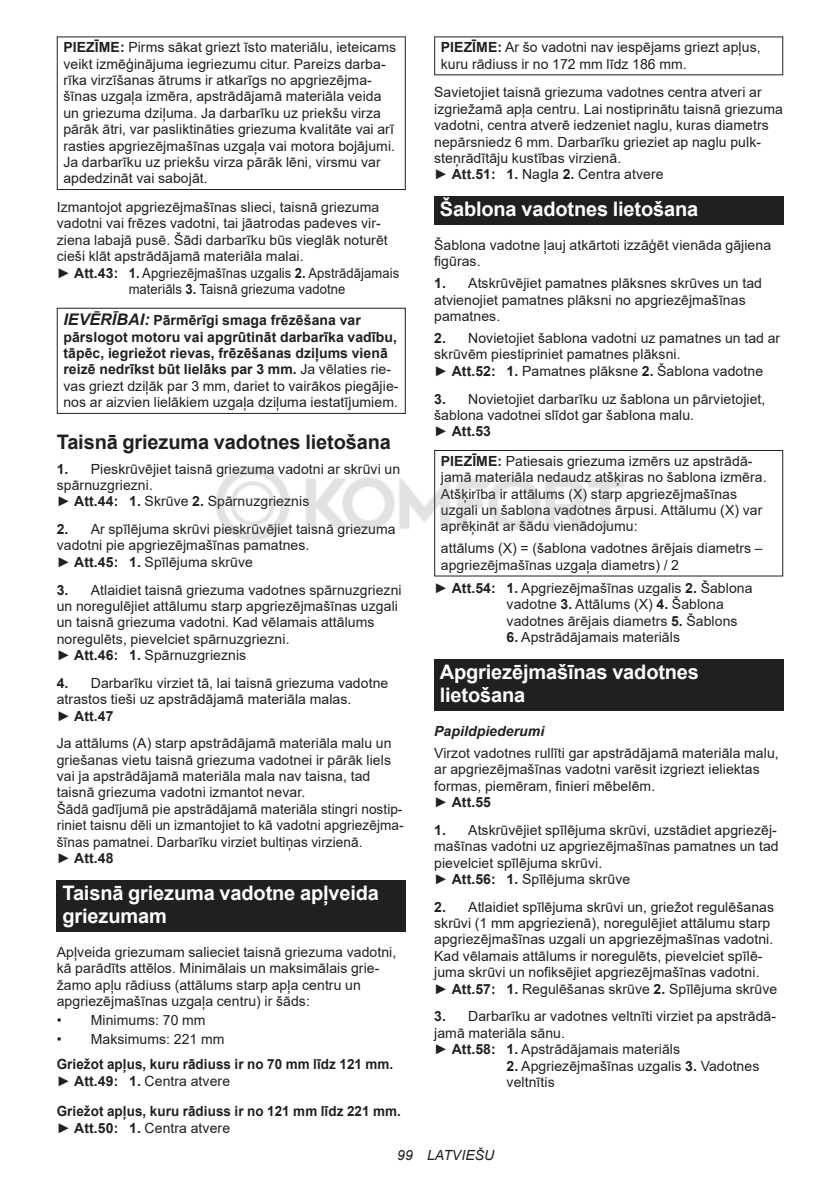
<style>
.page{position:relative;width:840px;height:1191px;background:#fff}
.page>*{position:absolute;margin:0;border:0;box-sizing:border-box;transform-origin:0 0}
.t1{font:700 20px/23.4px "Arial";letter-spacing:-.01em;color:#fff}
.t2{font:700 20px "Arial";letter-spacing:-.01em;color:#221f1f}
.t3{font:14px/16.4px "Arial";letter-spacing:.005em;color:#221f1f}
.t4{font:700 14px/16.4px "Arial";letter-spacing:.005em;color:#221f1f}
.t5{font:700 14px/16.4px "Arial";letter-spacing:.005em;color:#221f1f;scale:.96 1}
.t6{font:14px "Arial";letter-spacing:.005em;color:#221f1f;scale:.93 1}
.t7{font:italic 700 14px "Arial";letter-spacing:.005em;color:#221f1f}
.t8{font:italic 14px "Arial";letter-spacing:.005em;color:#221f1f}
.s1{font-weight:700}
.s2{font-style:italic;font-size:16px}
.s3{font-weight:400}
</style>
<div class="page">
<div style="left:57px;top:36px;width:348px;height:154px;border:1px solid #221f1f"></div>
<div style="left:57px;top:308px;width:348px;height:106px;border:1px solid #221f1f"></div>
<div style="left:57px;top:880px;width:348px;height:52px;background:#221f1f"></div>
<div style="left:434px;top:196px;width:348px;height:29px;background:#221f1f"></div>
<div style="left:434px;top:450px;width:348px;height:126px;border:1px solid #221f1f"></div>
<div style="left:434px;top:659px;width:348px;height:52px;background:#221f1f"></div>
<img style="left:216px;top:457px;width:409px;height:92px">
<p class="t3" style="left:63px;top:39px;width:334px"><span class="s1">PIEZĪME:</span> Pirms sākat griezt īsto materiālu, ieteicams veikt izmēģinājuma iegriezumu citur. Pareizs darba&shy;rīka virzīšanas ātrums ir atkarīgs no apgriezējma&shy;šīnas uzgaļa izmēra, apstrādājamā materiāla veida un griezuma dziļuma. Ja darbarīku uz priekšu virza pārāk ātri, var pasliktināties griezuma kvalitāte vai arī rasties apgriezējmašīnas uzgaļa vai motora bojājumi.<br>Ja darbarīku uz priekšu virza pārāk lēni, virsmu var apdedzināt vai sabojāt.</p>
<p class="t3" style="left:57px;top:199px;width:324px">Izmantojot apgriezējmašīnas slieci, taisnā griezuma</p>
<p class="t3" style="left:57px;top:215px;width:325px">vadotni vai frēzes vadotni, tai jāatrodas padeves vir-</p>
<p class="t3" style="left:57px;top:232px;width:332px">ziena labajā pusē. Šādi darbarīku būs vieglāk noturēt</p>
<p class="t3" style="left:57px;top:248px;width:248px">cieši klāt apstrādājamā materiāla malai.</p>
<p class="t3" style="left:57px;top:264px;width:344px">► <span class="s1">Att.43: 1.</span> Apgriezējmašīnas uzgalis <span class="s1">2.</span> Apstrādājamais</p>
<p class="t6" style="left:129px;top:279px;width:234px">materiāls <span class="s1">3.</span> Taisnā griezuma vadotne</p>
<p class="t4" style="left:63px;top:312px;width:336px"><span class="s2">IEVĒRĪBAI:</span> Pārmērīgi smaga frēzēšana var pārslogot motoru vai apgrūtināt darbarīka vadību, tāpēc, iegriežot rievas, frēzēšanas dziļums vienā reizē nedrīkst būt lielāks par 3 mm. <span class="s3">Ja vēlaties rie&shy;vas griezt dziļāk par 3 mm, dariet to vairākos piegājie&shy;nos ar aizvien lielākiem uzgaļa dziļuma iestatījumiem.</span></p>
<h1 class="t2" style="left:57px;top:427px;width:335px">Taisnā griezuma vadotnes lietošana</h1>
<p class="t3" style="left:57px;top:460px;width:344px"><span class="s1">1.</span> Pieskrūvējiet taisnā griezuma vadotni ar skrūvi un spārnuzgriezni.<br>► <span class="s1">Att.44: 1.</span> Skrūve <span class="s1">2.</span> Spārnuzgrieznis</p>
<p class="t3" style="left:57px;top:521px;width:340px"><span class="s1">2.</span> Ar spīlējuma skrūvi pieskrūvējiet taisnā griezuma vadotni pie apgriezējmašīnas pamatnes.<br>► <span class="s1">Att.45: 1.</span> Spīlējuma skrūve</p>
<p class="t3" style="left:57px;top:581px;width:346px"><span class="s1">3.</span> Atlaidiet taisnā griezuma vadotnes spārnuzgriezni un noregulējiet attālumu starp apgriezējmašīnas uzgali un taisnā griezuma vadotni. Kad vēlamais attālums noregulēts, pievelciet spārnuzgriezni.<br>► <span class="s1">Att.46: 1.</span> Spārnuzgrieznis</p>
<p class="t3" style="left:57px;top:674px;width:333px"><span class="s1">4.</span> Darbarīku virziet tā, lai taisnā griezuma vadotne atrastos tieši uz apstrādājamā materiāla malas.<br>► <span class="s1">Att.47</span></p>
<p class="t3" style="left:57px;top:735px;width:348px">Ja attālums (A) starp apstrādājamā materiāla malu un griešanas vietu taisnā griezuma vadotnei ir pārāk liels vai ja apstrādājamā materiāla mala nav taisna, tad taisnā griezuma vadotni izmantot nevar.<br>Šādā gadījumā pie apstrādājamā materiāla stingri nostip&shy;riniet taisnu dēli un izmantojiet to kā vadotni apgriezējma&shy;šīnas pamatnei. Darbarīku virziet bultiņas virzienā.<br>► <span class="s1">Att.48</span></p>
<h1 class="t1" style="left:62px;top:881px;width:318px">Taisnā griezuma vadotne apļveida griezumam</h1>
<p class="t3" style="left:57px;top:943px;width:341px">Apļveida griezumam salieciet taisnā griezuma vadotni, kā parādīts attēlos. Minimālais un maksimālais grie&shy;žamo apļu rādiuss (attālums starp apļa centru un apgriezējmašīnas uzgaļa centru) ir šāds:</p>
<p class="t3" style="left:57px;top:1012px;width:150px">• Minimums: 70 mm</p>
<p class="t3" style="left:57px;top:1031px;width:169px">• Maksimums: 221 mm</p>
<p class="t5" style="left:57px;top:1056px;width:352px">Griežot apļus, kuru rādiuss ir no 70 mm līdz 121 mm. <span class="s3">►</span> Att.49: 1. <span class="s3">Centra atvere</span></p>
<p class="t5" style="left:57px;top:1103px;width:360px">Griežot apļus, kuru rādiuss ir no 121 mm līdz 221 mm. <span class="s3">►</span> Att.50: 1. <span class="s3">Centra atvere</span></p>
<p class="t3" style="left:440px;top:39px;width:321px"><span class="s1">PIEZĪME:</span> Ar šo vadotni nav iespējams griezt apļus, kuru rādiuss ir no 172 mm līdz 186 mm.</p>
<p class="t3" style="left:434px;top:84px;width:350px">Savietojiet taisnā griezuma vadotnes centra atveri ar izgriežamā apļa centru. Lai nostiprinātu taisnā griezuma vadotni, centra atverē iedzeniet naglu, kuras diametrs nepārsniedz 6 mm. Darbarīku grieziet ap naglu pulk&shy;steņrādītāju kustības virzienā.<br>► <span class="s1">Att.51: 1.</span> Nagla <span class="s1">2.</span> Centra atvere</p>
<h1 class="t1" style="left:439px;top:198px;width:260px">Šablona vadotnes lietošana</h1>
<p class="t3" style="left:434px;top:236px;width:338px">Šablona vadotne ļauj atkārtoti izzāģēt vienāda gājiena figūras.</p>
<p class="t3" style="left:434px;top:275px;width:329px"><span class="s1">1.</span> Atskrūvējiet pamatnes plāksnes skrūves un tad atvienojiet pamatnes plāksni no apgriezējmašīnas pamatnes.</p>
<p class="t3" style="left:434px;top:330px;width:347px"><span class="s1">2.</span> Novietojiet šablona vadotni uz pamatnes un tad ar skrūvēm piestipriniet pamatnes plāksni.<br>► <span class="s1">Att.52: 1.</span> Pamatnes plāksne <span class="s1">2.</span> Šablona vadotne</p>
<p class="t3" style="left:434px;top:390px;width:332px"><span class="s1">3.</span> Novietojiet darbarīku uz šablona un pārvietojiet, šablona vadotnei slīdot gar šablona malu.<br>► <span class="s1">Att.53</span></p>
<p class="t3" style="left:440px;top:452px;width:327px"><span class="s1">PIEZĪME:</span> Patiesais griezuma izmērs uz apstrādā&shy;jamā materiāla nedaudz atšķiras no šablona izmēra.<br>Atšķirība ir attālums (X) starp apgriezējmašīnas uzgali un šablona vadotnes ārpusi. Attālumu (X) var aprēķināt ar šādu vienādojumu:</p>
<p class="t3" style="left:440px;top:540px;width:323px">attālums (X) = (šablona vadotnes ārējais diametrs – apgriezējmašīnas uzgaļa diametrs) / 2</p>
<p class="t3" style="left:506px;top:579px;width:247px;text-indent:-72px">► <span class="s1">Att.54: 1.</span> Apgriezējmašīnas uzgalis <span class="s1">2.</span> Šablona vadotne <span class="s1">3.</span> Attālums (X) <span class="s1">4.</span> Šablona vadotnes ārējais diametrs <span class="s1">5.</span> Šablons</p>
<p class="t3" style="left:506px;top:629px;width:175px"><span class="s1">6.</span> Apstrādājamais materiāls</p>
<h1 class="t1" style="left:439px;top:660px;width:260px">Apgriezējmašīnas vadotnes lietošana</h1>
<p class="t7" style="left:434px;top:725px;width:112px">Papildpiederumi</p>
<p class="t3" style="left:434px;top:744px;width:346px">Virzot vadotnes rullīti gar apstrādājamā materiāla malu, ar apgriezējmašīnas vadotni varēsit izgriezt ieliektas formas, piemēram, finieri mēbelēm.<br>► <span class="s1">Att.55</span></p>
<p class="t3" style="left:434px;top:821px;width:346px"><span class="s1">1.</span> Atskrūvējiet spīlējuma skrūvi, uzstādiet apgriezēj&shy;mašīnas vadotni uz apgriezējmašīnas pamatnes un tad pievelciet spīlējuma skrūvi.<br>► <span class="s1">Att.56: 1.</span> Spīlējuma skrūve</p>
<p class="t3" style="left:434px;top:898px;width:344px"><span class="s1">2.</span> Atlaidiet spīlējuma skrūvi un, griežot regulēšanas skrūvi (1 mm apgriezienā), noregulējiet attālumu starp apgriezējmašīnas uzgali un apgriezējmašīnas vadotni.<br>Kad vēlamais attālums ir noregulēts, pievelciet spīlē&shy;juma skrūvi un nofiksējiet apgriezējmašīnas vadotni.<br>► <span class="s1">Att.57: 1.</span> Regulēšanas skrūve <span class="s1">2.</span> Spīlējuma skrūve</p>
<p class="t3" style="left:434px;top:1008px;width:343px"><span class="s1">3.</span> Darbarīku ar vadotnes veltnīti virziet pa apstrādā&shy;jamā materiāla sānu.<br>► <span class="s1">Att.58: 1.</span> Apstrādājamais materiāls</p>
<p class="t3" style="left:506px;top:1057px;width:254px"><span class="s1">2.</span> Apgriezējmašīnas uzgalis <span class="s1">3.</span> Vadotnes veltnītis</p>
<p class="t8" style="left:397px;top:1147px;width:99px">99 LATVIEŠU</p>
</div>
